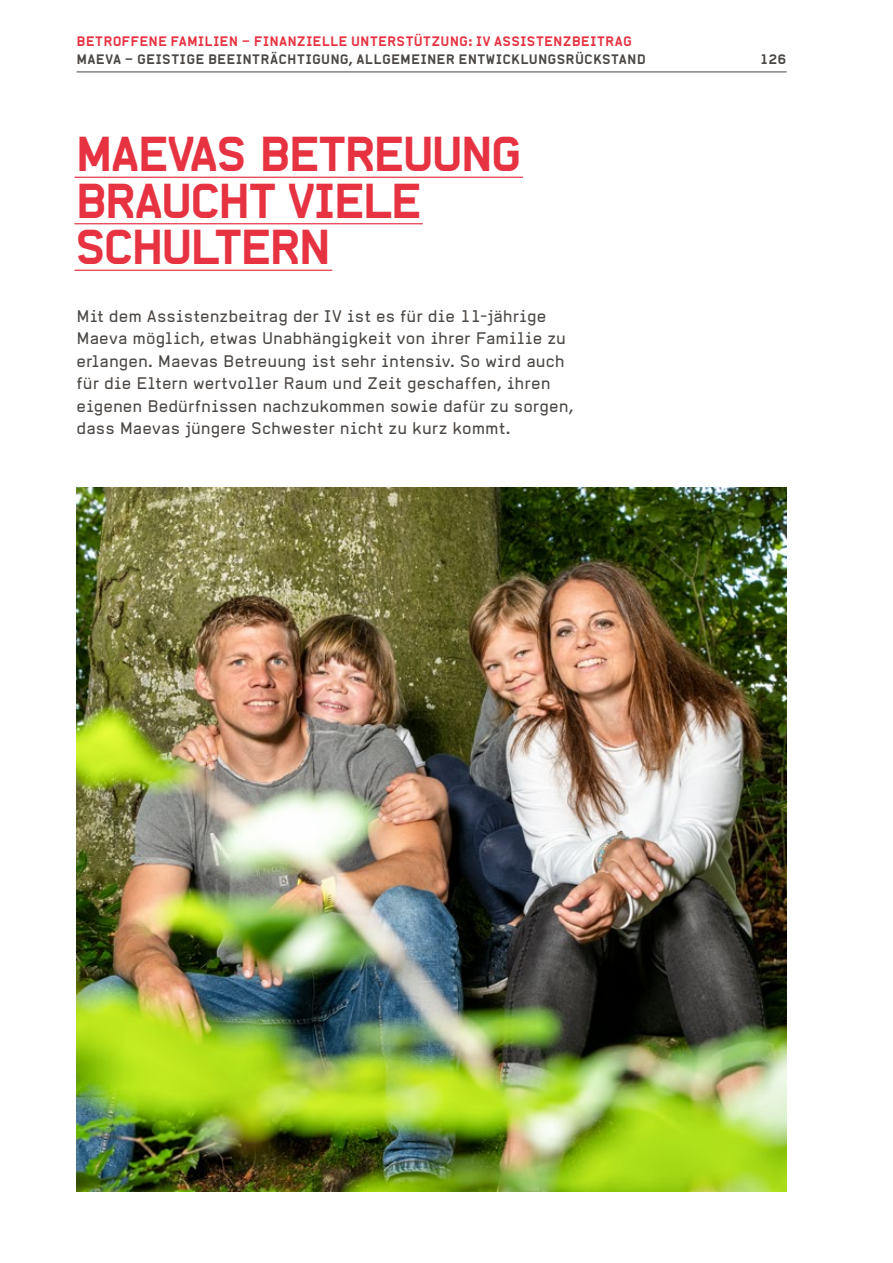
<style>
.page{position:relative;width:893px;height:1263px;background:#fff}
.page>*{position:absolute;margin:0;border:0;box-sizing:border-box;transform-origin:0 0}
.t1{font:46.5px/46.5px "Alpha Headline";letter-spacing:-.085em;color:#e63241}
.t2{font:16.5px/22.5px "Alpha Headline Pro";color:#4b4744}
.t3{font:700 13.5px "Alpha Headline Pro";letter-spacing:.02em;color:#4b4744}
.t4{font:700 13.5px "Alpha Headline Pro";letter-spacing:.015em;color:#e63241}
</style>
<div class="page">
<hr style="left:74px;top:177px;width:449px;height:1px;background:#e63241">
<hr style="left:74px;top:223px;width:349px;height:1px;background:#e63241">
<hr style="left:74px;top:270px;width:258px;height:1px;background:#e63241">
<img style="left:77px;top:487px;width:710px;height:704px">
<hr style="left:77px;top:72px;width:710px;height:1px;background:#4b4744">
<p class="t4" style="left:77px;top:33px;width:557px">BETROFFENE FAMILIEN – FINANZIELLE UNTERSTÜTZUNG: IV ASSISTENZBEITRAG</p>
<p class="t3" style="left:77px;top:51px;width:571px">MAEVA – GEISTIGE BEEINTRÄCHTIGUNG, ALLGEMEINER ENTWICKLUNGSRÜCKSTAND</p>
<h1 class="t1" style="left:74px;top:130px;width:450px">MAEVAS BETREUUNG<br>BRAUCHT VIELE<br>SCHULTERN</h1>
<p class="t2" style="left:77px;top:305px;width:498px">Mit dem Assistenzbeitrag der IV ist es für die 11-jährige Maeva möglich, etwas Unabhängigkeit von ihrer Familie zu erlangen. Maevas Betreuung ist sehr intensiv. So wird auch für die Eltern wertvoller Raum und Zeit geschaffen, ihren eigenen Bedürfnissen nachzukommen sowie dafür zu sorgen, dass Maevas jüngere Schwester nicht zu kurz kommt.</p>
<p class="t3" style="left:760px;top:51px;width:29px">126</p>
</div>
